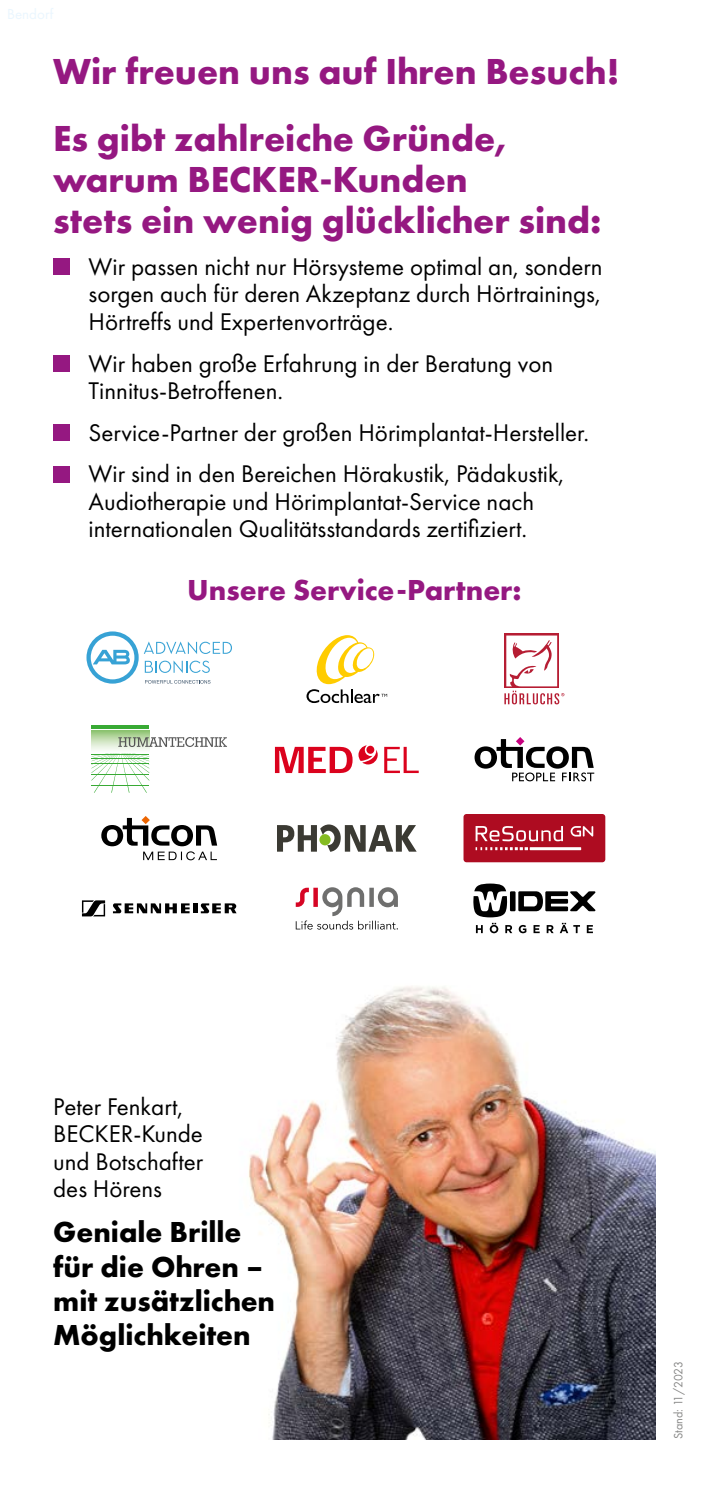
<style>
.page{position:relative;width:709px;height:1489px;background:#fff}
.page>*{position:absolute;margin:0;border:0;box-sizing:border-box;transform-origin:0 0}
.t1{font:700 37.5px/41.2px "Futura PT";color:#951881}
.t2{font:700 30px/34.2px "Futura PT";color:#000}
.t3{font:700 30px "Futura PT";color:#951881}
.t4{font:25px/27.5px "Futura PT";color:#000}
.t5{font:12.5px "Futura PT";color:#878786}
</style>
<div class="page">
<img style="left:248px;top:986px;width:408px;height:453px">
<div style="left:53px;top:258px;width:17px;height:17px;background:#951881"></div>
<div style="left:53px;top:355px;width:17px;height:16px;background:#951881"></div>
<div style="left:53px;top:424px;width:17px;height:17px;background:#951881"></div>
<div style="left:53px;top:466px;width:17px;height:16px;background:#951881"></div>
<svg style="left:296px;top:887px;width:102px;height:42px"></svg>
<svg style="left:82px;top:900px;width:23px;height:16px"></svg>
<hr style="left:193px;top:903px;width:4px;height:10px;background:#000">
<svg style="left:112px;top:903px;width:78px;height:10px"></svg>
<svg style="left:200px;top:903px;width:36px;height:10px"></svg>
<svg style="left:518px;top:924px;width:8px;height:9px"></svg>
<svg style="left:533px;top:925px;width:6px;height:8px"></svg>
<svg style="left:546px;top:925px;width:7px;height:8px"></svg>
<svg style="left:559px;top:922px;width:21px;height:11px"></svg>
<svg style="left:587px;top:925px;width:6px;height:8px"></svg>
<svg style="left:473px;top:883px;width:39px;height:50px"></svg>
<div style="left:510px;top:891px;width:5px;height:20px;background:#000"></div>
<svg style="left:518px;top:891px;width:77px;height:20px"></svg>
<svg style="left:277px;top:824px;width:139px;height:27px"></svg>
<svg style="left:101px;top:816px;width:116px;height:44px"></svg>
<div style="left:463px;top:814px;width:142px;height:48px;background:#ae0c21;border-radius:3px"></div>
<svg style="left:475px;top:826px;width:88px;height:15px"></svg>
<svg style="left:475px;top:847px;width:53px;height:3px"></svg>
<hr style="left:529px;top:847px;width:52px;height:3px;background:#fff">
<svg style="left:570px;top:826px;width:23px;height:10px"></svg>
<svg style="left:306px;top:635px;width:81px;height:68px"></svg>
<svg style="left:86px;top:631px;width:146px;height:52px"></svg>
<svg style="left:504px;top:634px;width:60px;height:70px"></svg>
<hr style="left:91px;top:725px;width:58px;height:4px;background:#38aa34">
<svg style="left:91px;top:730px;width:58px;height:20px"></svg>
<svg style="left:91px;top:753px;width:58px;height:39px"></svg>
<svg style="left:118px;top:737px;width:109px;height:10px"></svg>
<svg style="left:358px;top:745px;width:20px;height:19px"></svg>
<div style="left:366px;top:745px;width:8px;height:8px;background:#db021d;border-radius:50%"></div>
<svg style="left:384px;top:746px;width:35px;height:27px"></svg>
<svg style="left:275px;top:746px;width:77px;height:27px"></svg>
<svg style="left:474px;top:737px;width:120px;height:44px"></svg>
<h1 class="t1" style="left:53px;top:50px;width:568px">Wir freuen uns auf Ihren Besuch!</h1>
<h1 class="t1" style="left:53px;top:116px;width:550px">Es gibt zahlreiche Gründe, warum BECKER-Kunden<br>stets ein wenig glücklicher sind:</h1>
<p class="t4" style="left:89px;top:252px;width:515px;text-align:justify">Wir passen nicht nur Hörsysteme optimal an, sondern sorgen auch für deren Akzeptanz durch Hörtrainings, Hörtreffs und Expertenvorträge.</p>
<p class="t4" style="left:89px;top:349px;width:466px">Wir haben große Erfahrung in der Beratung von<br>Tinnitus-Betroffenen.</p>
<p class="t4" style="left:89px;top:411px;width:502px;line-height:41.8px">Service-Partner der großen Hörimplantat-Hersteller.<br>Wir sind in den Bereichen Hörakustik, Pädakustik,</p>
<p class="t4" style="left:89px;top:487px;width:447px">Audiotherapie und Hörimplantat-Service nach internationalen Qualitätsstandards zertifiziert.</p>
<p class="t3" style="left:187px;top:570px;width:336px">Unsere Service-Partner:</p>
<p class="t4" style="left:53px;top:1092px;width:151px">Peter Fenkart,<br>BECKER-Kunde und Botschafter des Hörens</p>
<p class="t2" style="left:53px;top:1214px;width:223px">Geniale Brille für die Ohren – mit zusätzlichen<br>Möglichkeiten</p>
<p class="t5" style="left:671px;top:1438px;width:79px;rotate:-90deg">Stand: 11/2023</p>
</div>
